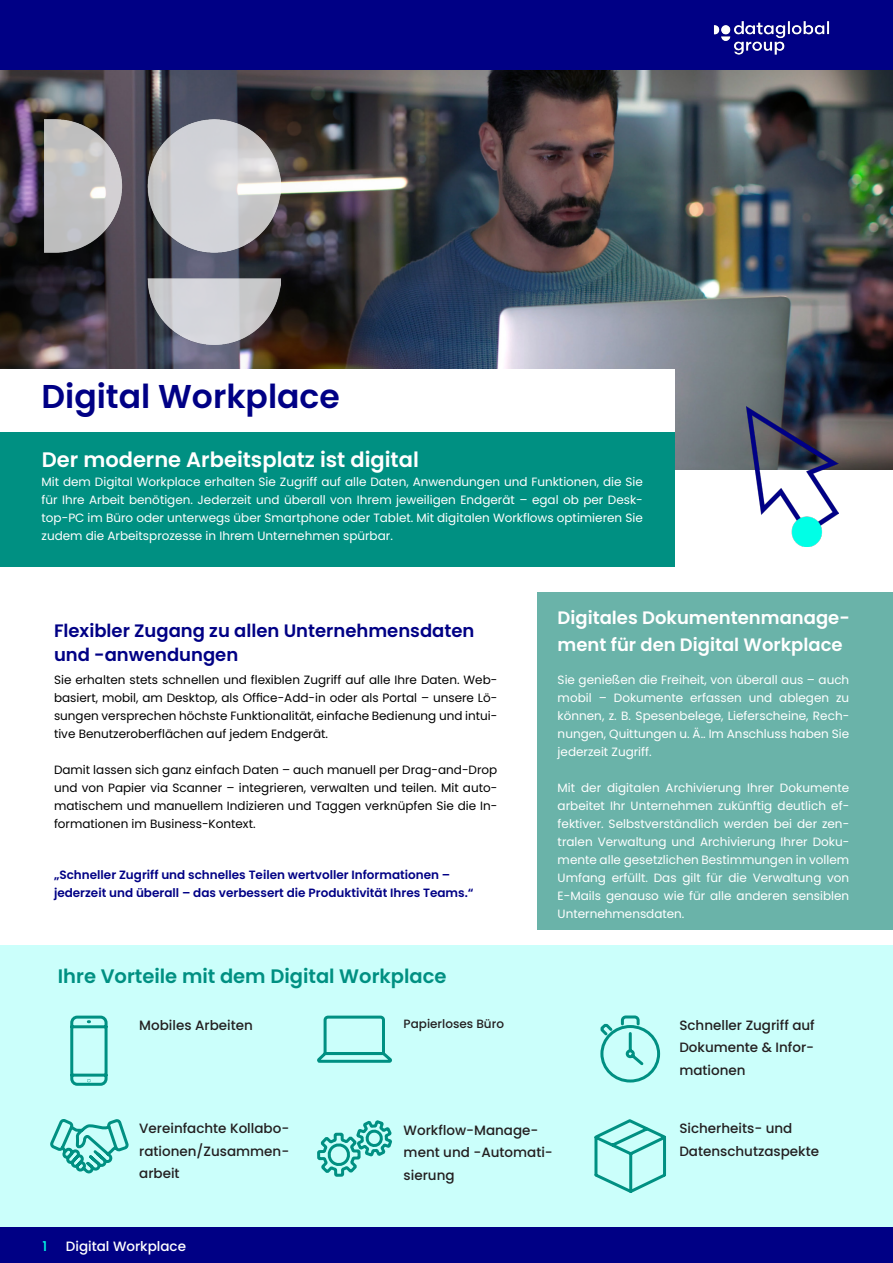
<style>
.page{position:relative;width:893px;height:1263px;background:#fff}
.page>*{position:absolute;margin:0;border:0;box-sizing:border-box;transform-origin:0 0}
.t1{font:600 33px "Poppins";color:#000085}
.t2{font:600 21px "Poppins";color:#fff}
.t3{font:600 19.5px "Poppins";color:#009082}
.t4{font:600 18px/24px "Poppins";color:#000085}
.t5{font:600 18px/27px "Poppins";color:#fff}
.t6{font:500 13.5px/22.5px "Poppins";color:#231f20;text-align:justify}
.t7{font:500 13.5px "Poppins";color:#fff}
.t8{font:500 13.5px "Poppins";color:#00ffe6}
.Einleitung{font:12px/18px "Poppins";color:#fff;text-align:justify}
.Einleitung-2{font:12px/18px "Poppins";color:#000;text-align:justify}
.t9{font:600 12px "Poppins";color:#000085}
.t10{font:500 12px "Poppins";color:#231f20}
</style>
<div class="page">
<div style="left:538px;top:592px;width:355px;height:337px;background:#6ab3a9"></div>
<div style="left:0;top:0;width:893px;height:70px;background:#000085"></div>
<img style="left:714px;top:21px;width:116px;height:34px">
<img style="left:0;top:70px;width:893px;height:399px">
<img style="left:44px;top:120px;width:236px;height:225px">
<div style="left:0;top:369px;width:674px;height:63px;background:#fff"></div>
<div style="left:0;top:1227px;width:893px;height:36px;background:#000085"></div>
<img style="left:746px;top:406px;width:93px;height:140px">
<div style="left:0;top:945px;width:893px;height:282px;background:#cbfffb"></div>
<svg style="left:600px;top:1015px;width:61px;height:68px"></svg>
<svg style="left:594px;top:1119px;width:72px;height:74px"></svg>
<svg style="left:50px;top:1015px;width:79px;height:159px"></svg>
<svg style="left:317px;top:1015px;width:75px;height:162px"></svg>
<div style="left:0;top:432px;width:674px;height:135px;background:#009082"></div>
<p class="t1" style="left:42px;top:377px;width:300px">Digital Workplace</p>
<p class="t2" style="left:42px;top:447px;width:378px">Der moderne Arbeitsplatz ist digital</p>
<p class="Einleitung" style="left:42px;top:473px;width:603px">Mit dem Digital Workplace erhalten Sie Zugriff auf alle Daten, Anwendungen und Funktionen, die Sie für Ihre Arbeit benötigen. Jederzeit und überall von Ihrem jeweiligen Endgerät – egal ob per Desk&shy;top-PC im Büro oder unterwegs über Smartphone oder Tablet. Mit digitalen Workflows optimieren Sie zudem die Arbeitsprozesse in Ihrem Unternehmen spürbar.</p>
<p class="t4" style="left:54px;top:619px;width:422px">Flexibler Zugang zu allen Unternehmensdaten und -anwendungen</p>
<p class="Einleitung-2" style="left:54px;top:671px;width:445px">Sie erhalten stets schnellen und flexiblen Zugriff auf alle Ihre Daten. Web&shy;basiert, mobil, am Desktop, als Office-Add-in oder als Portal – unsere Lö&shy;sungen versprechen höchste Funktionalität, einfache Bedienung und intui&shy;tive Benutzeroberflächen auf jedem Endgerät.</p>
<p class="Einleitung-2" style="left:54px;top:761px;width:445px">Damit lassen sich ganz einfach Daten – auch manuell per Drag-and-Drop und von Papier via Scanner – integrieren, verwalten und teilen. Mit auto&shy;matischem und manuellem Indizieren und Taggen verknüpfen Sie die In&shy;formationen im Business-Kontext.</p>
<p class="t9" style="left:54px;top:867px;width:398px">„Schneller Zugriff und schnelles Teilen wertvoller Informationen –</p>
<p class="t9" style="left:54px;top:885px;width:421px">jederzeit und überall – das verbessert die Produktivität Ihres Teams.“</p>
<p class="t3" style="left:58px;top:965px;width:390px">Ihre Vorteile mit dem Digital Workplace</p>
<p class="t5" style="left:558px;top:604px;width:294px">Digitales Dokumentenmanage&shy;ment für den Digital Workplace</p>
<p class="Einleitung" style="left:558px;top:671px;width:293px">Sie genießen die Freiheit, von überall aus – auch mobil – Dokumente erfassen und ablegen zu können, z. B. Spesenbelege, Lieferscheine, Rech&shy;nungen, Quittungen u. Ä.. Im Anschluss haben Sie jederzeit Zugriff.</p>
<p class="Einleitung" style="left:558px;top:779px;width:293px">Mit der digitalen Archivierung Ihrer Dokumente arbeitet Ihr Unternehmen zukünftig deutlich ef&shy;fektiver. Selbstverständlich werden bei der zen&shy;tralen Verwaltung und Archivierung Ihrer Doku&shy;mente alle gesetzlichen Bestimmungen in vollem Umfang erfüllt. Das gilt für die Verwaltung von E-Mails genauso wie für alle anderen sensiblen Unternehmensdaten.</p>
<p class="t6" style="left:139px;top:1014px;width:115px">Mobiles Arbeiten</p>
<p class="t10" style="left:404px;top:1017px;width:102px">Papierloses Büro</p>
<p class="t6" style="left:679px;top:1013px;width:137px">Schneller Zugriff auf Dokumente &amp; Infor&shy;mationen</p>
<p class="t6" style="left:139px;top:1117px;width:152px">Vereinfachte Kollabo&shy;rationen/Zusammen&shy;arbeit</p>
<p class="t6" style="left:404px;top:1118px;width:151px;text-align:left">Workflow-Manage&shy;ment und -Automati&shy;sierung</p>
<p class="t6" style="left:679px;top:1117px;width:141px">Sicherheits- und<br>Datenschutzaspekte</p>
<p class="t8" style="left:43px;top:1238px;width:6px">1</p>
<p class="t7" style="left:66px;top:1238px;width:122px">Digital Workplace</p>
</div>
